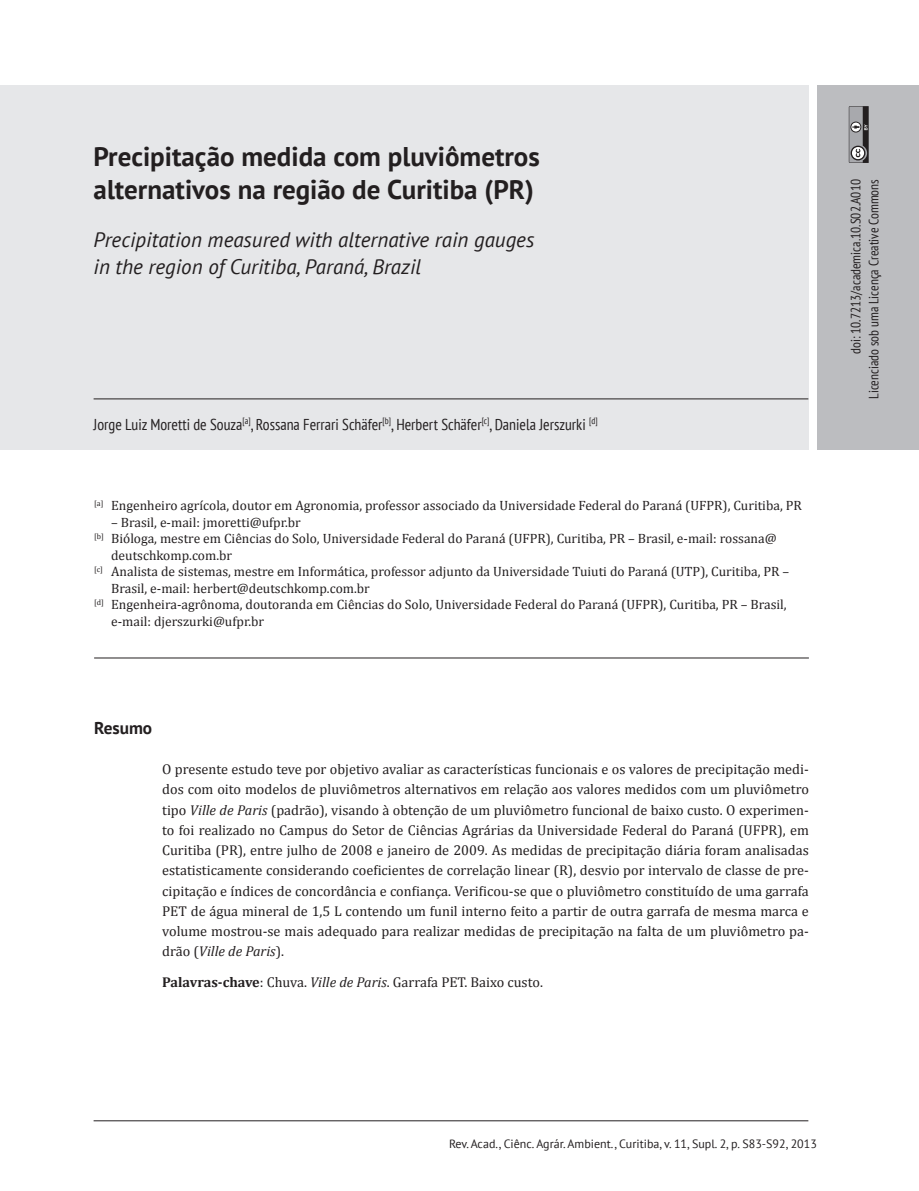
<style>
.page{position:relative;width:919px;height:1191px;background:#fff}
.page>*{position:absolute;margin:0;border:0;box-sizing:border-box;transform-origin:0 0}
.t1{font:700 27px/33px "PT Sans";color:#231f20}
.t2{font:italic 21px/27px "PT Sans";color:#231f20}
.t3{font:700 17.25px "PT Sans";color:#231f20}
.t4{font:condensed 15.75px "PT Sans";color:#231f20}
.t5{font:14.25px/20.2px "Cambria";color:#231f20;text-align:justify}
.t6{font:13.5px "Cambria";color:#231f20}
.t7{font:condensed 13.5px/18px "PT Sans";color:#231f20;text-align:right}
.t8{font:12px "PT Sans";color:#231f20}
.s1{font-style:italic}
.s2{font-weight:700}
</style>
<div class="page">
<hr style="left:94px;top:1120px;width:714px;height:1px;background:#231f20">
<div style="left:0;top:85px;width:808px;height:365px;background:#e6e7e9"></div>
<div style="left:816px;top:85px;width:102px;height:365px;background:#bcbdc0"></div>
<svg style="left:848px;top:106px;width:20px;height:57px"></svg>
<hr style="left:94px;top:398px;width:714px;height:1px;background:#231f20">
<hr style="left:94px;top:657px;width:714px;height:1px;background:#231f20">
<h1 class="t1" style="left:94px;top:140px;width:448px">Precipitação medida com pluviômetros alternativos na região de Curitiba (PR)</h1>
<h2 class="t2" style="left:94px;top:225px;width:442px">Precipitation measured with alternative rain gauges in the region of Curitiba, Paraná, Brazil</h2>
<p class="t4" style="left:94px;top:414px;width:505px">Jorge Luiz Moretti de Souza<sup>[a]</sup>, Rossana Ferrari Schäfer<sup>[b]</sup>, Herbert Schäfer<sup>[c]</sup>, Daniela Jerszurki <sup>[d]</sup></p>
<p class="t6" style="left:94px;top:497px;width:709px"><sup>[a]</sup> Engenheiro agrícola, doutor em Agronomia, professor associado da Universidade Federal do Paraná (UFPR), Curitiba, PR</p>
<p class="t6" style="left:111px;top:514px;width:191px">– Brasil, e-mail: jmoretti@ufpr.br</p>
<p class="t6" style="left:94px;top:530px;width:684px"><sup>[b]</sup> Bióloga, mestre em Ciências do Solo, Universidade Federal do Paraná (UFPR), Curitiba, PR – Brasil, e-mail: rossana@</p>
<p class="t6" style="left:111px;top:547px;width:122px">deutschkomp.com.br</p>
<p class="t6" style="left:94px;top:563px;width:696px"><sup>[c]</sup> Analista de sistemas, mestre em Informática, professor adjunto da Universidade Tuiuti do Paraná (UTP), Curitiba, PR –</p>
<p class="t6" style="left:111px;top:580px;width:260px">Brasil, e-mail: herbert@deutschkomp.com.br</p>
<p class="t6" style="left:94px;top:596px;width:694px"><sup>[d]</sup> Engenheira-agrônoma, doutoranda em Ciências do Solo, Universidade Federal do Paraná (UFPR), Curitiba, PR – Brasil,</p>
<p class="t6" style="left:111px;top:613px;width:154px">e-mail: djerszurki@ufpr.br</p>
<p class="t3" style="left:94px;top:716px;width:60px">Resumo</p>
<p class="t5" style="left:162px;top:759px;width:648px">O presente estudo teve por objetivo avaliar as características funcionais e os valores de precipitação medi&shy;dos com oito modelos de pluviômetros alternativos em relação aos valores medidos com um pluviômetro tipo <span class="s1">Ville de Paris</span> (padrão), visando à obtenção de um pluviômetro funcional de baixo custo. O experimen&shy;to foi realizado no Campus do Setor de Ciências Agrárias da Universidade Federal do Paraná (UFPR), em Curitiba (PR), entre julho de 2008 e janeiro de 2009. As medidas de precipitação diária foram analisadas estatisticamente considerando coeficientes de correlação linear (R), desvio por intervalo de classe de pre&shy;cipitação e índices de concordância e confiança. Verificou-se que o pluviômetro constituído de uma garrafa PET de água mineral de 1,5 L contendo um funil interno feito a partir de outra garrafa de mesma marca e volume mostrou-se mais adequado para realizar medidas de precipitação na falta de um pluviômetro pa&shy;drão (<span class="s1">Ville de Paris</span>).</p>
<p class="t5" style="left:162px;top:971px;width:382px"><span class="s2">Palavras-chave</span>: Chuva. <span class="s1">Ville de Paris</span>. Garrafa PET. Baixo custo.</p>
<p class="t7" style="left:846px;top:399px;width:221px;rotate:-90deg">doi: 10.7213/academica.10.S02.A010<br>Licenciado sob uma Licença Creative Commons</p>
<p class="t8" style="left:449px;top:1136px;width:369px">Rev. Acad., Ciênc. Agrár. Ambient., Curitiba, v. 11, Supl. 2, p. S83-S92, 2013</p>
</div>
